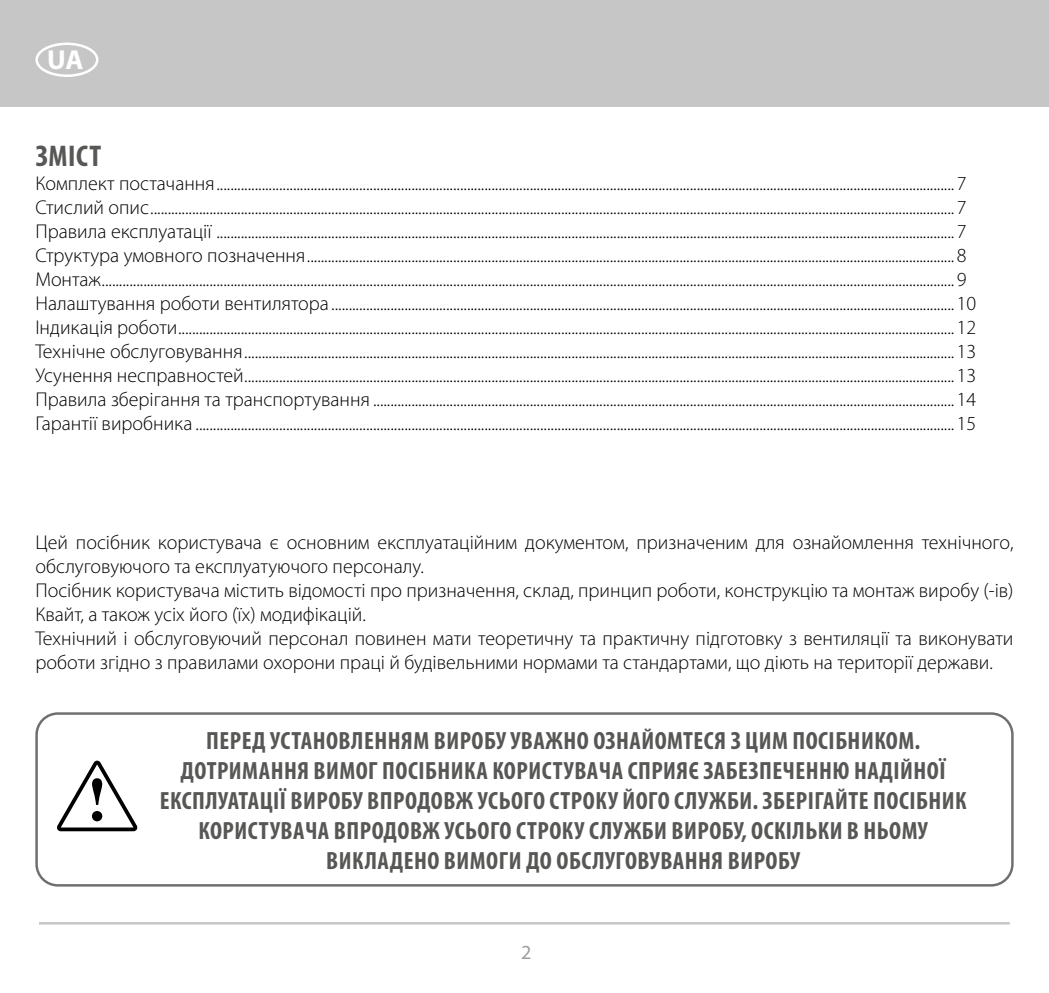
<style>
.page{position:relative;width:1049px;height:993px;background:#fff}
.page>*{position:absolute;margin:0;border:0;box-sizing:border-box;transform-origin:0 0}
.t1{font:700 condensed 30px "Myriad Pro";letter-spacing:.02em;color:#575756}
.t2{font:700 27.5px "Myriad Pro";color:#fff}
.t3{font:700 condensed 25px/30px "Myriad Pro";letter-spacing:.02em;color:#575756;text-align:center}
.t4{font:300 20px/24px "Myriad Pro";color:#000}
.t5{font:20px "Myriad Pro";color:#9d9d9c}
</style>
<div class="page">
<div style="left:0;top:0;width:1049px;height:106px;background:#c6c6c6"></div>
<div style="left:35px;top:43px;width:63px;height:34px;border:2px solid #fff;border-radius:50%"></div>
<hr style="left:39px;top:921px;width:971px;height:3px;background:#c6c6c6">
<div style="left:35px;top:712px;width:978px;height:174px;border:2px solid #706f6f;border-radius:21px"></div>
<svg style="left:57px;top:760px;width:80px;height:71px"></svg>
<h2 class="t2" style="left:47px;top:42px;width:38px">UA</h2>
<h1 class="t1" style="left:36px;top:137px;width:67px">ЗМІСТ</h1>
<p class="t4" style="left:35px;top:172px;width:942px">Комплект постачання.................................................................................................................................................................................................................... 7<br>Стислий опис....................................................................................................................................................................................................................................... 7<br>Правила експлуатації .................................................................................................................................................................................................................... 7<br>Структура умовного позначення.......................................................................................................................................................................................... 8<br>Монтаж..................................................................................................................................................................................................................................................... 9<br>Налаштування роботи вентилятора ................................................................................................................................................................................... 10<br>Індикація роботи............................................................................................................................................................................................................................... 12<br>Технічне обслуговування............................................................................................................................................................................................................ 13<br>Усунення несправностей............................................................................................................................................................................................................ 13<br>Правила зберігання та транспортування ....................................................................................................................................................................... 14<br>Гарантії виробника .......................................................................................................................................................................................................................... 15</p>
<p class="t4" style="left:35px;top:530px;width:979px">Цей посібник користувача є основним експлуатаційним документом, призначеним для ознайомлення технічного, обслуговуючого та експлуатуючого персоналу.<br>Посібник користувача містить відомості про призначення, склад, принцип роботи, конструкцію та монтаж виробу (-ів)<br>Квайт, а також усіх його (їх) модифікацій.<br>Технічний і обслуговуючий персонал повинен мати теоретичну та практичну підготовку з вентиляції та виконувати роботи згідно з правилами охорони праці й будівельними нормами та стандартами, що діють на території держави.</p>
<p class="t3" style="left:160px;top:724px;width:808px">ПЕРЕД УСТАНОВЛЕННЯМ ВИРОБУ УВАЖНО ОЗНАЙОМТЕСЯ З ЦИМ ПОСІБНИКОМ.<br>ДОТРИМАННЯ ВИМОГ ПОСІБНИКА КОРИСТУВАЧА СПРИЯЄ ЗАБЕЗПЕЧЕННЮ НАДІЙНОЇ ЕКСПЛУАТАЦІЇ ВИРОБУ ВПРОДОВЖ УСЬОГО СТРОКУ ЙОГО СЛУЖБИ. ЗБЕРІГАЙТЕ ПОСІБНИК КОРИСТУВАЧА ВПРОДОВЖ УСЬОГО СТРОКУ СЛУЖБИ ВИРОБУ, ОСКІЛЬКИ В НЬОМУ ВИКЛАДЕНО ВИМОГИ ДО ОБСЛУГОВУВАННЯ ВИРОБУ</p>
<p class="t5" style="left:521px;top:939px;width:12px">2</p>
</div>
